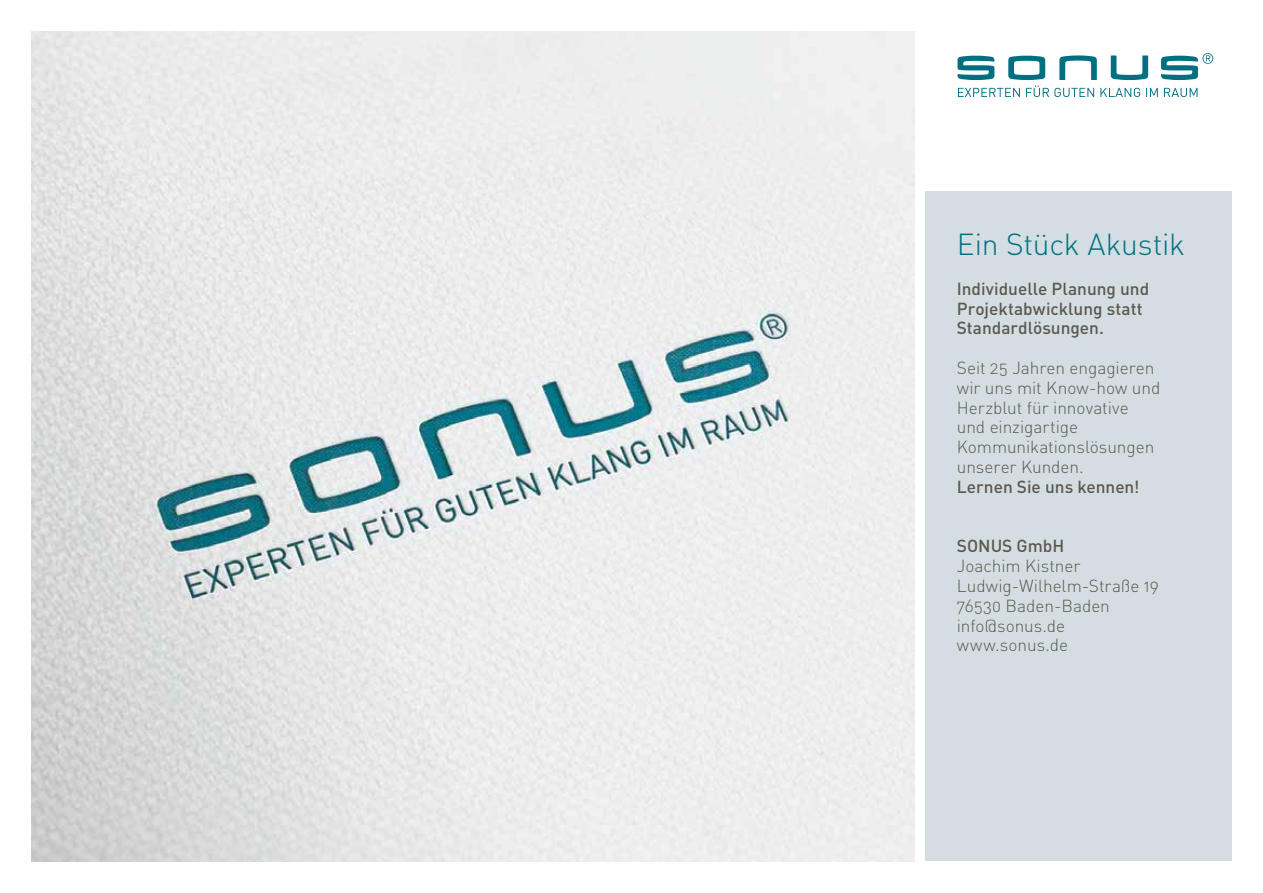
<style>
.page{position:relative;width:1263px;height:893px;background:#fff}
.page>*{position:absolute;margin:0;border:0;box-sizing:border-box;transform-origin:0 0}
.t1{font:30px "DIN Light Alternate";letter-spacing:-.01em;color:#006f80}
.t2{font:17.25px/19.8px "DIN Light Alternate";letter-spacing:-.005em;color:#5c5850}
.t3{font:500 17.25px/19.8px "DIN";color:#5c5850}
</style>
<div class="page">
<div style="left:925px;top:191px;width:306px;height:670px;background:#d4dee2"></div>
<svg style="left:958px;top:86px;width:239px;height:11px"></svg>
<svg style="left:1008px;top:56px;width:37px;height:24px"></svg>
<svg style="left:957px;top:56px;width:37px;height:24px"></svg>
<svg style="left:1161px;top:53px;width:52px;height:27px"></svg>
<svg style="left:1059px;top:55px;width:38px;height:25px"></svg>
<svg style="left:1111px;top:55px;width:37px;height:25px"></svg>
<img style="left:32px;top:32px;width:882px;height:829px">
<h1 class="t1" style="left:957px;top:226px;width:229px">Ein Stück Akustik</h1>
<p class="t3" style="left:957px;top:278px;width:194px">Individuelle Planung und<br>Projektabwicklung statt<br>Standardlösungen.</p>
<p class="t2" style="left:957px;top:358px;width:205px">Seit 25 Jahren engagieren wir uns mit Know-how und<br>Herzblut für innovative und einzigartige<br>Kommunikationslösungen unserer Kunden.</p>
<p class="t3" style="left:957px;top:476px;width:184px">Lernen Sie uns kennen!</p>
<p class="t3" style="left:957px;top:536px;width:109px">SONUS GmbH</p>
<p class="t2" style="left:957px;top:556px;width:204px">Joachim Kistner<br>Ludwig-Wilhelm-Straße 19<br>76530 Baden-Baden info@sonus.de www.sonus.de</p>
</div>
